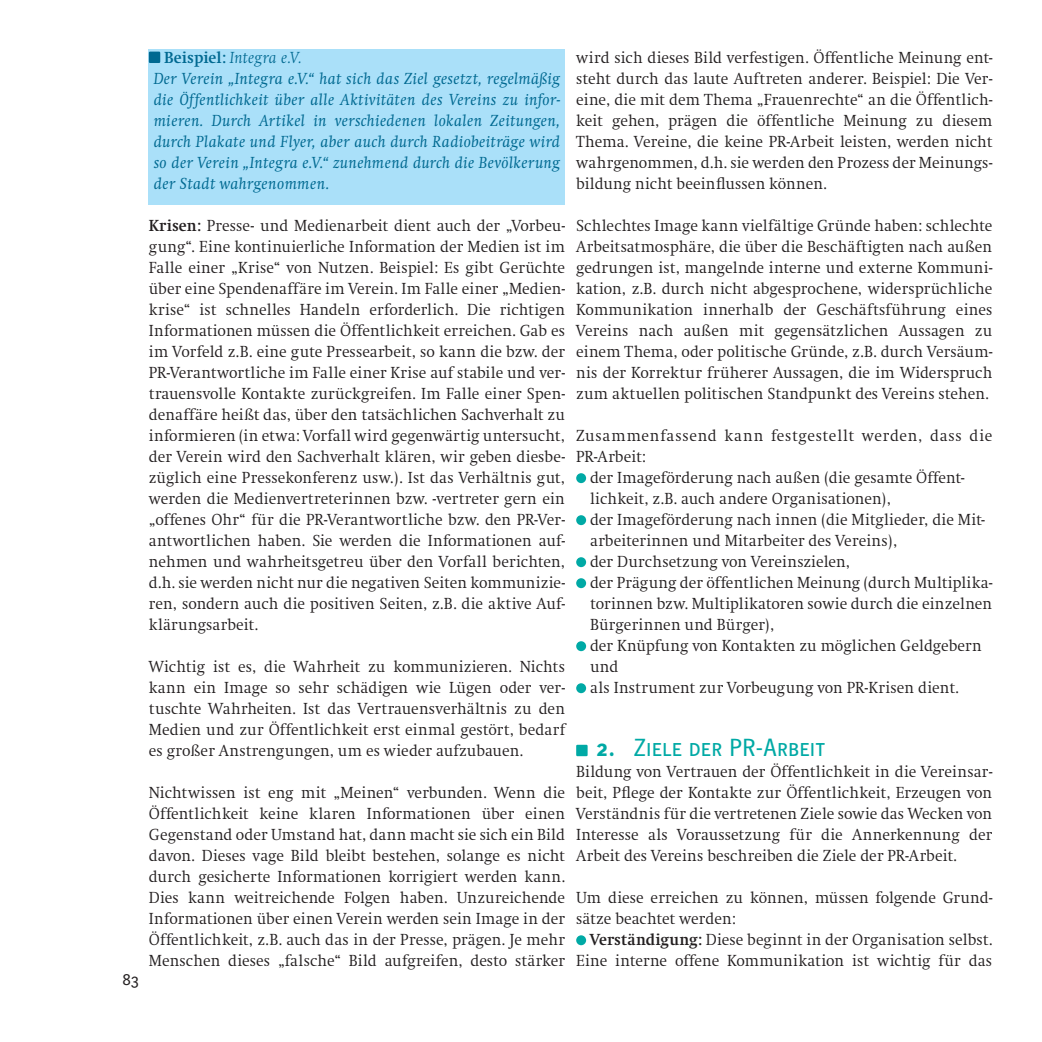
<style>
.page{position:relative;width:1042px;height:1042px;background:#fff}
.page>*{position:absolute;margin:0;border:0;box-sizing:border-box;transform-origin:0 0}
.t1{font:24.5px "Heidelberg Gothic SC";letter-spacing:-.015em;color:#00a9a5}
.t2{font:16.62px/21px "Heidelberg Antiqua";letter-spacing:.01em;color:#231f20;text-align:justify;scale:.95 1}
.t3{font:italic 700 16.62px/21px "Heidelberg Antiqua";letter-spacing:.025em;color:#006991;scale:.95 1}
.t4{font:16.62px "Heidelberg Antiqua";letter-spacing:.045em;color:#231f20;scale:.95 1}
.t5{font:16.62px "Heidelberg Gothic Os F";color:#231f20;scale:.96 1}
.s1{font-weight:800;font-style:normal}
.s2{font-weight:400}
.s3{font-weight:800}
.s4{font-weight:700}
</style>
<div class="page">
<div style="left:149px;top:50px;width:416px;height:155px;background:#aae0f9"></div>
<svg style="left:149px;top:52px;width:11px;height:11px"></svg>
<div style="left:576px;top:473px;width:10px;height:10px;background:#00a9a5;border-radius:50%"></div>
<div style="left:576px;top:515px;width:10px;height:10px;background:#00a9a5;border-radius:50%"></div>
<div style="left:576px;top:557px;width:10px;height:10px;background:#00a9a5;border-radius:50%"></div>
<div style="left:576px;top:578px;width:10px;height:10px;background:#00a9a5;border-radius:50%"></div>
<div style="left:576px;top:641px;width:10px;height:10px;background:#00a9a5;border-radius:50%"></div>
<div style="left:576px;top:683px;width:10px;height:10px;background:#00a9a5;border-radius:50%"></div>
<svg style="left:576px;top:745px;width:11px;height:11px"></svg>
<div style="left:576px;top:935px;width:10px;height:10px;background:#00a9a5;border-radius:50%"></div>
<p class="t5" style="left:123px;top:969px;width:18px">83</p>
<p class="t3" style="left:154px;top:47px;width:429px;text-indent:10px"><span class="s1">Beispiel:</span> <span class="s2">Integra e.V.<br></span>Der Verein „Integra e.V.“ hat sich das Ziel gesetzt, regelmäßig die Öffentlichkeit über alle Aktivitäten des Vereins zu infor&shy;mieren. Durch Artikel in verschiedenen lokalen Zeitungen, durch Plakate und Flyer, aber auch durch Radiobeiträge wird so der Verein „Integra e.V.“ zunehmend durch die Bevölkerung der Stadt wahrgenommen.</p>
<p class="t2" style="left:149px;top:215px;width:440px"><span class="s3">Krisen:</span> Presse- und Medienarbeit dient auch der „Vorbeu&shy;gung“. Eine kontinuierliche Information der Medien ist im Falle einer „Krise“ von Nutzen. Beispiel: Es gibt Gerüchte über eine Spendenaffäre im Verein. Im Falle einer „Medien&shy;krise“ ist schnelles Handeln erforderlich. Die richtigen Informationen müssen die Öffentlichkeit erreichen. Gab es im Vorfeld z.B. eine gute Pressearbeit, so kann die bzw. der PR-Verantwortliche im Falle einer Krise auf stabile und ver&shy;trauensvolle Kontakte zurückgreifen. Im Falle einer Spen&shy;denaffäre heißt das, über den tatsächlichen Sachverhalt zu informieren (in etwa: Vorfall wird gegenwärtig untersucht, der Verein wird den Sachverhalt klären, wir geben diesbe&shy;züglich eine Pressekonferenz usw.). Ist das Verhältnis gut, werden die Medienvertreterinnen bzw. -vertreter gern ein „offenes Ohr“ für die PR-Verantwortliche bzw. den PR-Ver&shy;antwortlichen haben. Sie werden die Informationen auf&shy;nehmen und wahrheitsgetreu über den Vorfall berichten, d.h. sie werden nicht nur die negativen Seiten kommunizie&shy;ren, sondern auch die positiven Seiten, z.B. die aktive Auf&shy;klärungsarbeit.</p>
<p class="t2" style="left:149px;top:656px;width:439px">Wichtig ist es, die Wahrheit zu kommunizieren. Nichts kann ein Image so sehr schädigen wie Lügen oder ver&shy;tuschte Wahrheiten. Ist das Vertrauensverhältnis zu den Medien und zur Öffentlichkeit erst einmal gestört, bedarf es großer Anstrengungen, um es wieder aufzubauen.</p>
<p class="t2" style="left:149px;top:782px;width:440px">Nichtwissen ist eng mit „Meinen“ verbunden. Wenn die Öffentlichkeit keine klaren Informationen über einen Gegenstand oder Umstand hat, dann macht sie sich ein Bild davon. Dieses vage Bild bleibt bestehen, solange es nicht durch gesicherte Informationen korrigiert werden kann.<br>Dies kann weitreichende Folgen haben. Unzureichende Informationen über einen Verein werden sein Image in der Öffentlichkeit, z.B. auch das in der Presse, prägen. Je mehr Menschen dieses „falsche“ Bild aufgreifen, desto stärker</p>
<p class="t2" style="left:576px;top:47px;width:440px">wird sich dieses Bild verfestigen. Öffentliche Meinung ent&shy;steht durch das laute Auftreten anderer. Beispiel: Die Ver&shy;eine, die mit dem Thema „Frauenrechte“ an die Öffentlich&shy;keit gehen, prägen die öffentliche Meinung zu diesem Thema. Vereine, die keine PR-Arbeit leisten, werden nicht wahrgenommen, d.h. sie werden den Prozess der Meinungs&shy;bildung nicht beeinflussen können.</p>
<p class="t2" style="left:576px;top:215px;width:440px">Schlechtes Image kann vielfältige Gründe haben: schlechte Arbeitsatmosphäre, die über die Beschäftigten nach außen gedrungen ist, mangelnde interne und externe Kommuni&shy;kation, z.B. durch nicht abgesprochene, widersprüchliche Kommunikation innerhalb der Geschäftsführung eines Vereins nach außen mit gegensätzlichen Aussagen zu einem Thema, oder politische Gründe, z.B. durch Versäum&shy;nis der Korrektur früherer Aussagen, die im Widerspruch zum aktuellen politischen Standpunkt des Vereins stehen.</p>
<p class="t4" style="left:576px;top:427px;width:439px">Zusammenfassend kann festgestellt werden, dass die</p>
<p class="t2" style="left:576px;top:446px;width:75px">PR-Arbeit:</p>
<p class="t2" style="left:590px;top:467px;width:395px">der Imageförderung nach außen (die gesamte Öffent-</p>
<p class="t2" style="left:590px;top:488px;width:318px">lichkeit, z.B. auch andere Organisationen),</p>
<p class="t2" style="left:590px;top:509px;width:417px">der Imageförderung nach innen (die Mitglieder, die Mit-</p>
<p class="t2" style="left:590px;top:530px;width:325px">arbeiterinnen und Mitarbeiter des Vereins),</p>
<p class="t2" style="left:590px;top:551px;width:275px">der Durchsetzung von Vereinszielen,</p>
<p class="t2" style="left:590px;top:572px;width:425px">der Prägung der öffentlichen Meinung (durch Multiplika-</p>
<p class="t2" style="left:590px;top:593px;width:425px">torinnen bzw. Multiplikatoren sowie durch die einzelnen</p>
<p class="t2" style="left:590px;top:614px;width:195px">Bürgerinnen und Bürger),</p>
<p class="t2" style="left:590px;top:635px;width:414px">der Knüpfung von Kontakten zu möglichen Geldgebern</p>
<p class="t2" style="left:590px;top:656px;width:31px">und</p>
<p class="t2" style="left:590px;top:677px;width:390px">als Instrument zur Vorbeugung von PR-Krisen dient.</p>
<h1 class="t1" style="left:596px;top:733px;width:230px"><span class="s4">2.</span> Ziele der PR-Arbeit</h1>
<p class="t2" style="left:576px;top:761px;width:439px">Bildung von Vertrauen der Öffentlichkeit in die Vereinsar&shy;beit, Pflege der Kontakte zur Öffentlichkeit, Erzeugen von Verständnis für die vertretenen Ziele sowie das Wecken von Interesse als Voraussetzung für die Annerkennung der Arbeit des Vereins beschreiben die Ziele der PR-Arbeit.</p>
<p class="t2" style="left:576px;top:887px;width:439px">Um diese erreichen zu können, müssen folgende Grund&shy;sätze beachtet werden:</p>
<p class="t2" style="left:576px;top:929px;width:439px;text-align:right"><span class="s3">Verständigung:</span> Diese beginnt in der Organisation selbst.<br>Eine interne offene Kommunikation ist wichtig für das</p>
</div>
